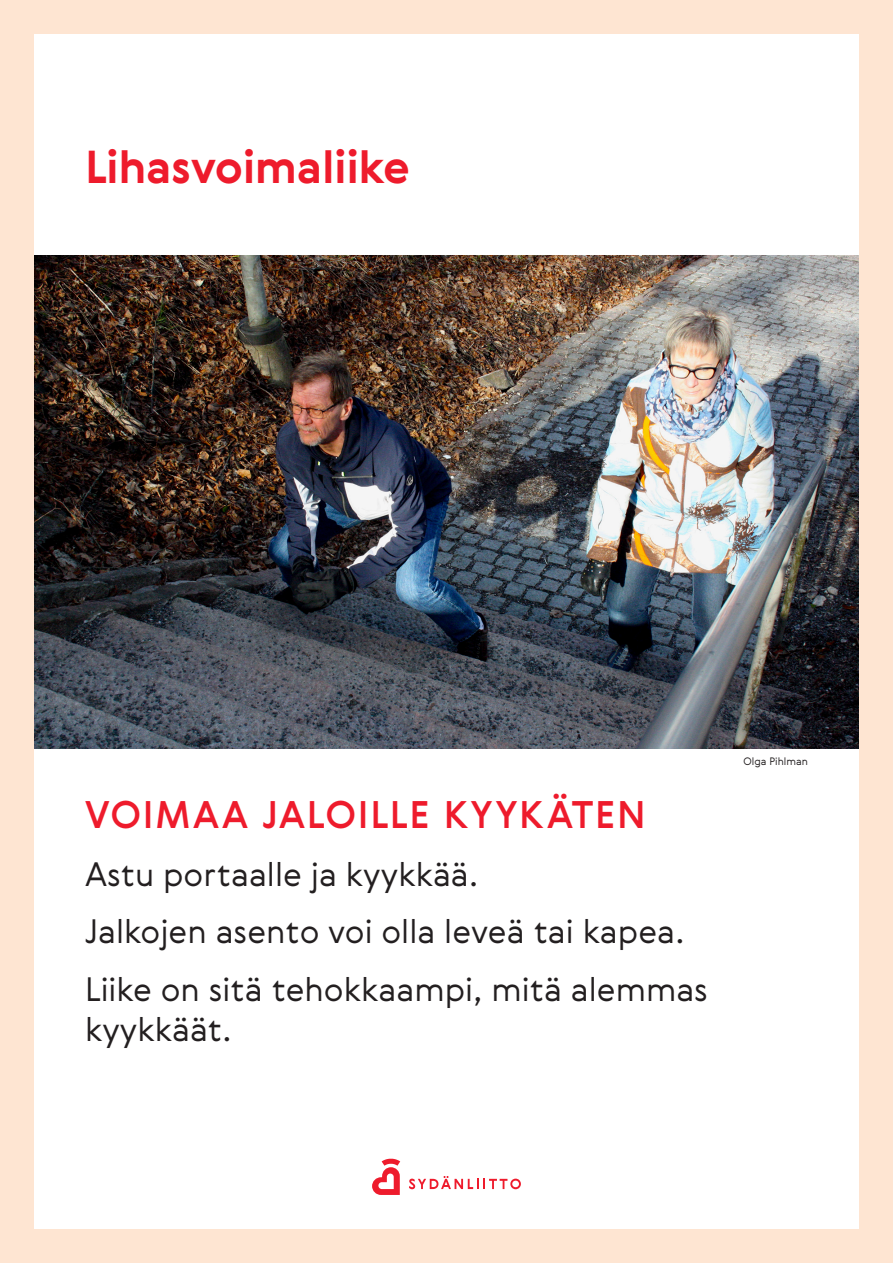
<style>
.page{position:relative;width:893px;height:1263px;background:#fee5d2}
.page>*{position:absolute;margin:0;border:0;box-sizing:border-box;transform-origin:0 0}
.otsikot{font:700 45px "Gerbera";letter-spacing:-.01em;color:#ee1b2c}
.leipis{font:500 37.5px "Gerbera";letter-spacing:.045em;color:#ee1b2c}
.leipis-2{font:300 33px/40.5px "Gerbera";color:#231f20}
.leipis-3{font:300 10.5px "Gerbera";color:#231f20}
</style>
<div class="page">
<div style="left:34px;top:34px;width:825px;height:1195px;background:#fff"></div>
<svg style="left:372px;top:1158px;width:28px;height:37px"></svg>
<svg style="left:409px;top:1176px;width:112px;height:13px"></svg>
<img style="left:34px;top:255px;width:825px;height:493px">
<p class="otsikot" style="left:85px;top:137px;width:327px">Lihasvoimaliike</p>
<p class="leipis" style="left:85px;top:789px;width:562px">VOIMAA JALOILLE KYYKÄTEN</p>
<p class="leipis-2" style="left:85px;top:853px;width:395px">Astu portaalle ja kyykkää.</p>
<p class="leipis-2" style="left:85px;top:910px;width:601px">Jalkojen asento voi olla leveä tai kapea.</p>
<p class="leipis-2" style="left:85px;top:968px;width:624px">Liike on sitä tehokkaampi, mitä alemmas kyykkäät.</p>
<p class="leipis-3" style="left:744px;top:754px;width:66px">Olga Pihlman</p>
</div>
